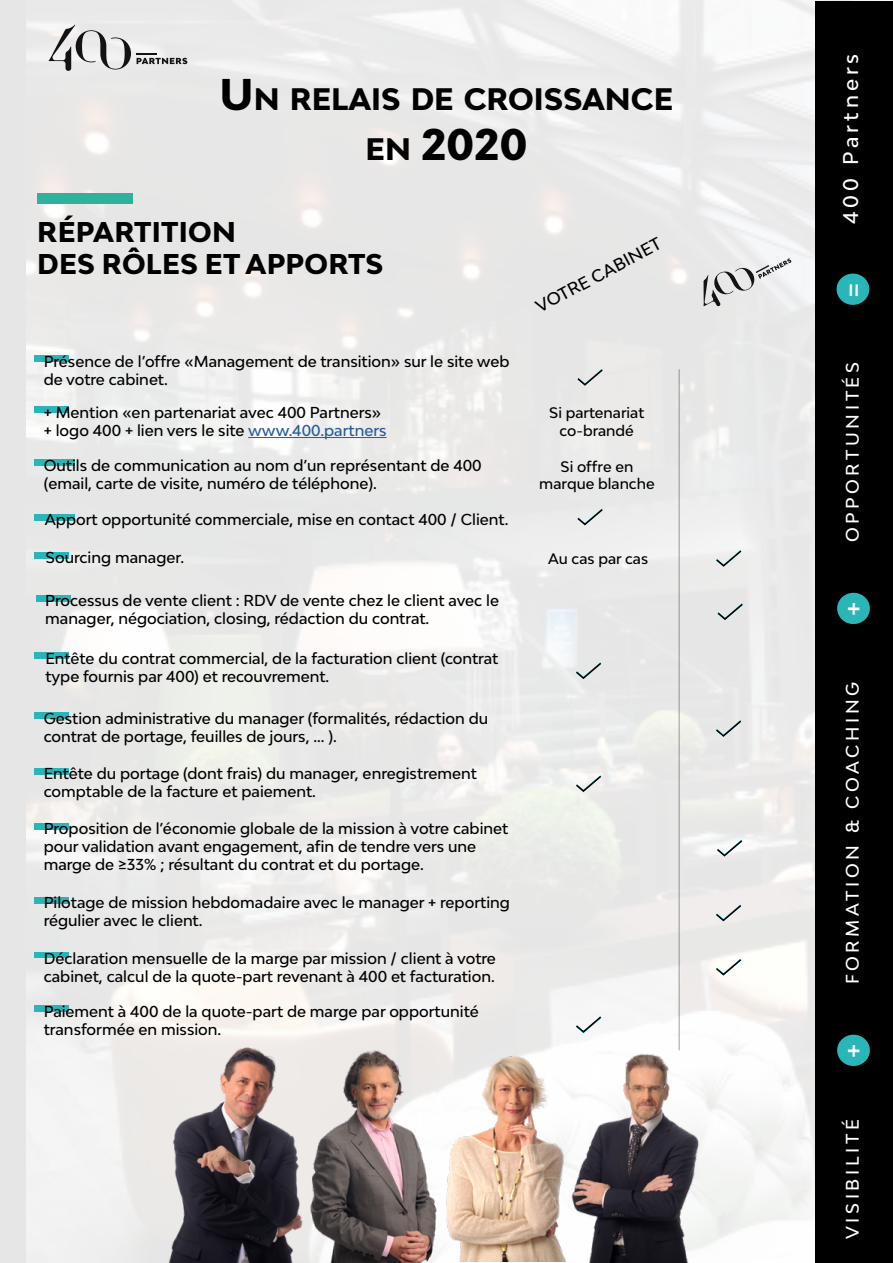
<style>
.page{position:relative;width:893px;height:1263px;background:#e6e6e6}
.page>*{position:absolute;margin:0;border:0;box-sizing:border-box;transform-origin:0 0}
.t1{font:800 42px "Bw Modelica";color:#000}
.t2{font:800 29.4px "Bw Modelica";color:#000}
.t3{font:800 27px/32.4px "Bw Modelica";letter-spacing:.01em;color:#000}
.t4{font:500 20.1px "Bw Modelica";letter-spacing:.2em;color:#fff}
.t5{font:500 17.25px "Bw Modelica";letter-spacing:.21em;color:#fff}
.t6{font:500 16.5px "Bw Modelica";color:#000}
.t7{font:500 15px/18px "Bw Modelica";color:#000}
.t8{font:500 14.4px/17.2px "Bw Modelica";color:#000;text-align:center}
.s1{font-size:42px}
.s2{font-size:29.4px}
.s3{color:#275b9b}
</style>
<div class="page">
<img style="left:27px;top:0;width:866px;height:1263px">
<div style="left:815px;top:2px;width:78px;height:1261px;background:#000"></div>
<img style="left:162px;top:1040px;width:152px;height:223px">
<img style="left:303px;top:1047px;width:144px;height:216px">
<img style="left:434px;top:1046px;width:131px;height:216px">
<img style="left:565px;top:1044px;width:148px;height:219px">
<hr style="left:678px;top:369px;width:2px;height:681px;background:#000">
<div style="left:34px;top:406px;width:35px;height:6px;background:#2ab6b9"></div>
<hr style="left:248px;top:437px;width:139px;height:1px;background:#275b9b">
<div style="left:34px;top:459px;width:41px;height:7px;background:#2ab6b9"></div>
<div style="left:34px;top:514px;width:41px;height:6px;background:#2ab6b9"></div>
<svg style="left:703px;top:258px;width:89px;height:49px"></svg>
<svg style="left:576px;top:507px;width:28px;height:19px"></svg>
<div style="left:34px;top:552px;width:35px;height:6px;background:#2ab6b9"></div>
<svg style="left:714px;top:548px;width:29px;height:20px"></svg>
<div style="left:34px;top:712px;width:35px;height:6px;background:#2ab6b9"></div>
<svg style="left:714px;top:719px;width:29px;height:19px"></svg>
<div style="left:36px;top:595px;width:35px;height:6px;background:#2ab6b9"></div>
<svg style="left:716px;top:602px;width:28px;height:19px"></svg>
<div style="left:34px;top:823px;width:35px;height:6px;background:#2ab6b9"></div>
<svg style="left:715px;top:838px;width:29px;height:19px"></svg>
<div style="left:34px;top:897px;width:35px;height:6px;background:#2ab6b9"></div>
<svg style="left:714px;top:903px;width:29px;height:19px"></svg>
<div style="left:34px;top:952px;width:35px;height:6px;background:#2ab6b9"></div>
<svg style="left:714px;top:957px;width:29px;height:19px"></svg>
<div style="left:34px;top:652px;width:35px;height:6px;background:#2ab6b9"></div>
<svg style="left:574px;top:661px;width:29px;height:19px"></svg>
<div style="left:34px;top:768px;width:35px;height:7px;background:#2ab6b9"></div>
<svg style="left:574px;top:774px;width:29px;height:19px"></svg>
<div style="left:34px;top:1005px;width:35px;height:6px;background:#2ab6b9"></div>
<svg style="left:574px;top:1015px;width:29px;height:19px"></svg>
<div style="left:34px;top:356px;width:35px;height:6px;background:#2ab6b9"></div>
<svg style="left:576px;top:367px;width:28px;height:20px"></svg>
<div style="left:37px;top:194px;width:96px;height:10px;background:#2eb29d"></div>
<svg style="left:48px;top:25px;width:83px;height:46px"></svg>
<svg style="left:137px;top:58px;width:50px;height:6px"></svg>
<hr style="left:136px;top:53px;width:20px;height:2px;background:#141313">
<svg style="left:837px;top:1034px;width:33px;height:32px"></svg>
<svg style="left:837px;top:592px;width:33px;height:33px"></svg>
<svg style="left:836px;top:273px;width:34px;height:32px"></svg>
<h2 class="t2" style="left:220px;top:80px;width:451px"><span class="s1">U</span> N RELAIS DE CROISSANCE</h2>
<h1 class="t1" style="left:366px;top:118px;width:163px"><span class="s2">EN</span> 2020</h1>
<h3 class="t3" style="left:37px;top:215px;width:348px">RÉPARTITION<br>DES RÔLES ET APPORTS</h3>
<p class="t7" style="left:44px;top:352px;width:467px">Présence de l’offre «Management de transition» sur le site web de votre cabinet.</p>
<p class="t6" style="left:532px;top:298px;width:141px;rotate:-28deg">VOTRE CABINET</p>
<p class="t7" style="left:44px;top:403px;width:344px">+ Mention «en partenariat avec 400 Partners» + logo 400 + lien vers le site <span class="s3">www.400.partners</span></p>
<p class="t7" style="left:44px;top:456px;width:439px">Outils de communication au nom d’un représentant de 400 (email, carte de visite, numéro de téléphone).</p>
<p class="t7" style="left:45px;top:510px;width:465px">Apport opportunité commerciale, mise en contact 400 / Client.</p>
<p class="t7" style="left:46px;top:548px;width:140px">Sourcing manager.</p>
<p class="t8" style="left:548px;top:549px;width:101px">Au cas par cas</p>
<p class="t8" style="left:549px;top:404px;width:97px">Si partenariat co-brandé</p>
<p class="t8" style="left:539px;top:458px;width:117px">Si offre en marque blanche</p>
<p class="t7" style="left:45px;top:591px;width:455px">Processus de vente client : RDV de vente chez le client avec le manager, négociation, closing, rédaction du contrat.</p>
<p class="t7" style="left:45px;top:649px;width:455px">Entête du contrat commercial, de la facturation client (contrat type fournis par 400) et recouvrement.</p>
<p class="t7" style="left:44px;top:709px;width:446px">Gestion administrative du manager (formalités, rédaction du contrat de portage, feuilles de jours, ... ).</p>
<p class="t7" style="left:44px;top:764px;width:435px">Entête du portage (dont frais) du manager, enregistrement comptable de la facture et paiement.</p>
<p class="t7" style="left:44px;top:819px;width:466px">Proposition de l’économie globale de la mission à votre cabinet pour validation avant engagement, afin de tendre vers une marge de ≥33% ; résultant du contrat et du portage.</p>
<p class="t7" style="left:44px;top:893px;width:468px">Pilotage de mission hebdomadaire avec le manager + reporting régulier avec le client.</p>
<p class="t7" style="left:44px;top:948px;width:454px">Déclaration mensuelle de la marge par mission / client à votre cabinet, calcul de la quote-part revenant à 400 et facturation.</p>
<p class="t7" style="left:44px;top:1002px;width:437px">Paiement à 400 de la quote-part de marge par opportunité transformée en mission.</p>
<h3 class="t4" style="left:838px;top:224px;width:172px;rotate:-90deg">400 Partners</h3>
<p class="t5" style="left:841px;top:542px;width:182px;rotate:-90deg">OPPORTUNITÉS</p>
<p class="t5" style="left:841px;top:984px;width:304px;rotate:-90deg">FORMATION &amp; COACHING</p>
<p class="t5" style="left:841px;top:1239px;width:121px;rotate:-90deg">VISIBILITÉ</p>
</div>
